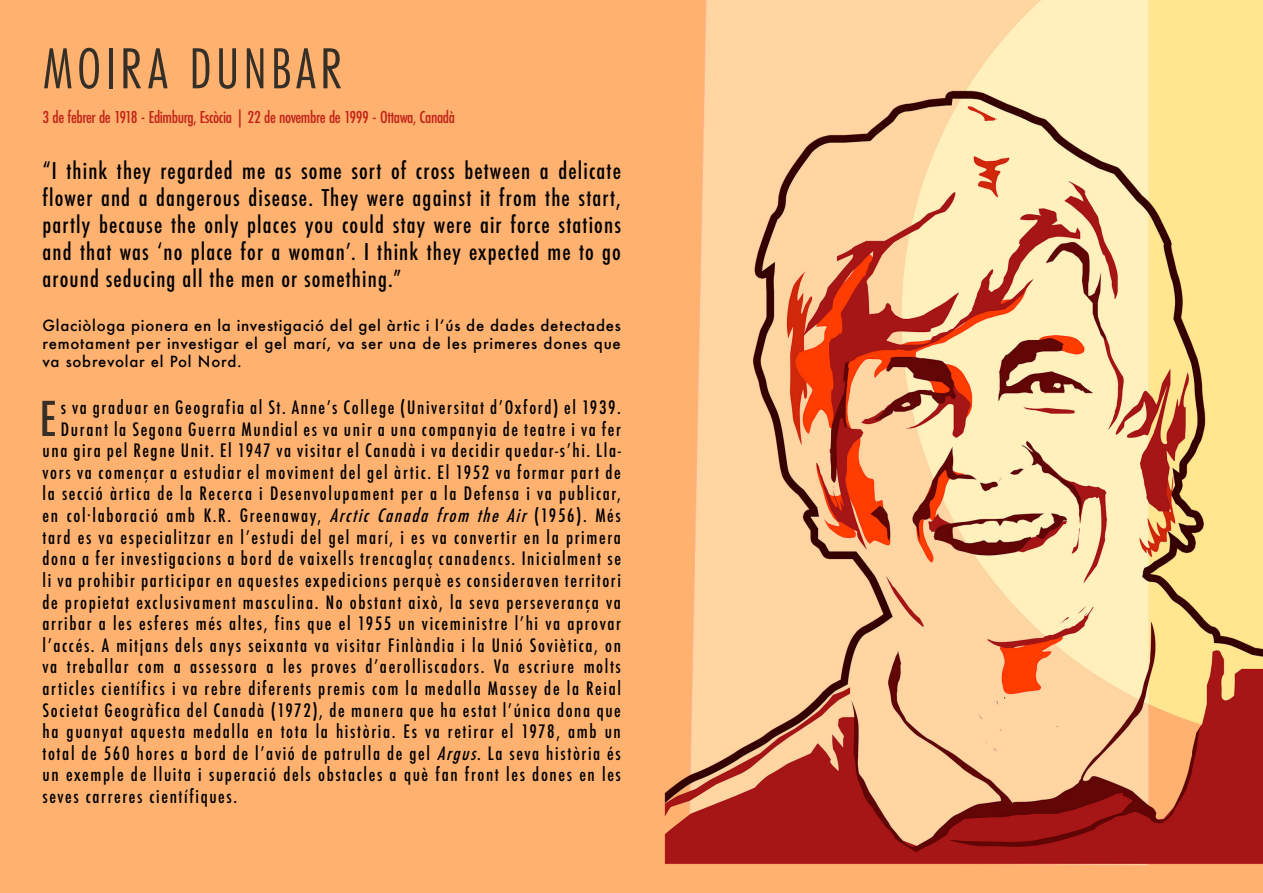
<style>
.page{position:relative;width:1263px;height:893px;background:#fff}
.page>*{position:absolute;margin:0;border:0;box-sizing:border-box;transform-origin:0 0}
.Nombre_geofrafa{font:60px "Futura PT Cond";letter-spacing:.07em;color:#362f27}
.Parrafo_01{font:500 condensed 46.65px "Futura";color:#362f27}
.Cita{font:500 condensed 22.5px/27px "Futura";letter-spacing:.05em;color:#000;text-align:justify}
.Parrafo_01-2{font:500 condensed 18px "Futura";letter-spacing:.09em;color:#000}
.Fechas{font:500 18px "Futura PT Cond";letter-spacing:-.025em;color:#c22318}
.Minibiografia{font:500 15px/18px "Futura";letter-spacing:.05em;color:#000;text-align:justify}
.s1{font-style:italic}
</style>
<div class="page">
<img style="left:0;top:0;width:1263px;height:893px">
<p class="Nombre_geofrafa" style="left:43px;top:34px;width:301px">MOIRA DUNBAR</p>
<p class="Fechas" style="left:43px;top:106px;width:414px">3 de febrer de 1918 - Edimburg, Escòcia | 22 de novembre de 1999 - Ottawa, Canadà</p>
<p class="Cita" style="left:43px;top:158px;width:580px">“I think they regarded me as some sort of cross between a delicate flower and a dangerous disease. They were against it from the start, partly because the only places you could stay were air force stations and that was ‘no place for a woman’. I think they expected me to go around seducing all the men or something.”</p>
<p class="Minibiografia" style="left:43px;top:316px;width:580px">Glaciòloga pionera en la investigació del gel àrtic i l’ús de dades detectades remotament per investigar el gel marí, va ser una de les primeres dones que va sobrevolar el Pol Nord.</p>
<p class="Parrafo_01" style="left:40px;top:389px;width:18px">E</p>
<p class="Parrafo_01-2" style="left:61px;top:396px;width:561px">s va graduar en Geografia al St. Anne’s College (Universitat d’Oxford) el 1939.</p>
<p class="Parrafo_01-2" style="left:61px;top:417px;width:561px">Durant la Segona Guerra Mundial es va unir a una companyia de teatre i va fer</p>
<p class="Parrafo_01-2" style="left:43px;top:439px;width:580px">una gira pel Regne Unit. El 1947 va visitar el Canadà i va decidir quedar-s’hi. Lla-</p>
<p class="Parrafo_01-2" style="left:43px;top:461px;width:580px">vors va començar a estudiar el moviment del gel àrtic. El 1952 va formar part de</p>
<p class="Parrafo_01-2" style="left:43px;top:482px;width:580px">la secció àrtica de la Recerca i Desenvolupament per a la Defensa i va publicar,</p>
<p class="Parrafo_01-2" style="left:43px;top:504px;width:580px">en col·laboració amb K.R. Greenaway, <span class="s1">Arctic Canada from the Air</span> (1956). Més</p>
<p class="Parrafo_01-2" style="left:43px;top:525px;width:580px">tard es va especialitzar en l’estudi del gel marí, i es va convertir en la primera</p>
<p class="Parrafo_01-2" style="left:43px;top:547px;width:580px">dona a fer investigacions a bord de vaixells trencaglaç canadencs. Inicialment se</p>
<p class="Parrafo_01-2" style="left:43px;top:569px;width:580px">li va prohibir participar en aquestes expedicions perquè es consideraven territori</p>
<p class="Parrafo_01-2" style="left:43px;top:590px;width:580px">de propietat exclusivament masculina. No obstant això, la seva perseverança va</p>
<p class="Parrafo_01-2" style="left:43px;top:612px;width:580px">arribar a les esferes més altes, fins que el 1955 un viceministre l’hi va aprovar</p>
<p class="Parrafo_01-2" style="left:43px;top:633px;width:580px">l’accés. A mitjans dels anys seixanta va visitar Finlàndia i la Unió Soviètica, on</p>
<p class="Parrafo_01-2" style="left:43px;top:655px;width:580px">va treballar com a assessora a les proves d’aerolliscadors. Va escriure molts</p>
<p class="Parrafo_01-2" style="left:43px;top:677px;width:580px">articles científics i va rebre diferents premis com la medalla Massey de la Reial</p>
<p class="Parrafo_01-2" style="left:43px;top:698px;width:580px">Societat Geogràfica del Canadà (1972), de manera que ha estat l’única dona que</p>
<p class="Parrafo_01-2" style="left:43px;top:720px;width:580px">ha guanyat aquesta medalla en tota la història. Es va retirar el 1978, amb un</p>
<p class="Parrafo_01-2" style="left:43px;top:741px;width:580px">total de 560 hores a bord de l’avió de patrulla de gel <span class="s1">Argus</span>. La seva història és</p>
<p class="Parrafo_01-2" style="left:43px;top:763px;width:580px">un exemple de lluita i superació dels obstacles a què fan front les dones en les</p>
<p class="Parrafo_01-2" style="left:43px;top:785px;width:196px">seves carreres científiques.</p>
</div>
